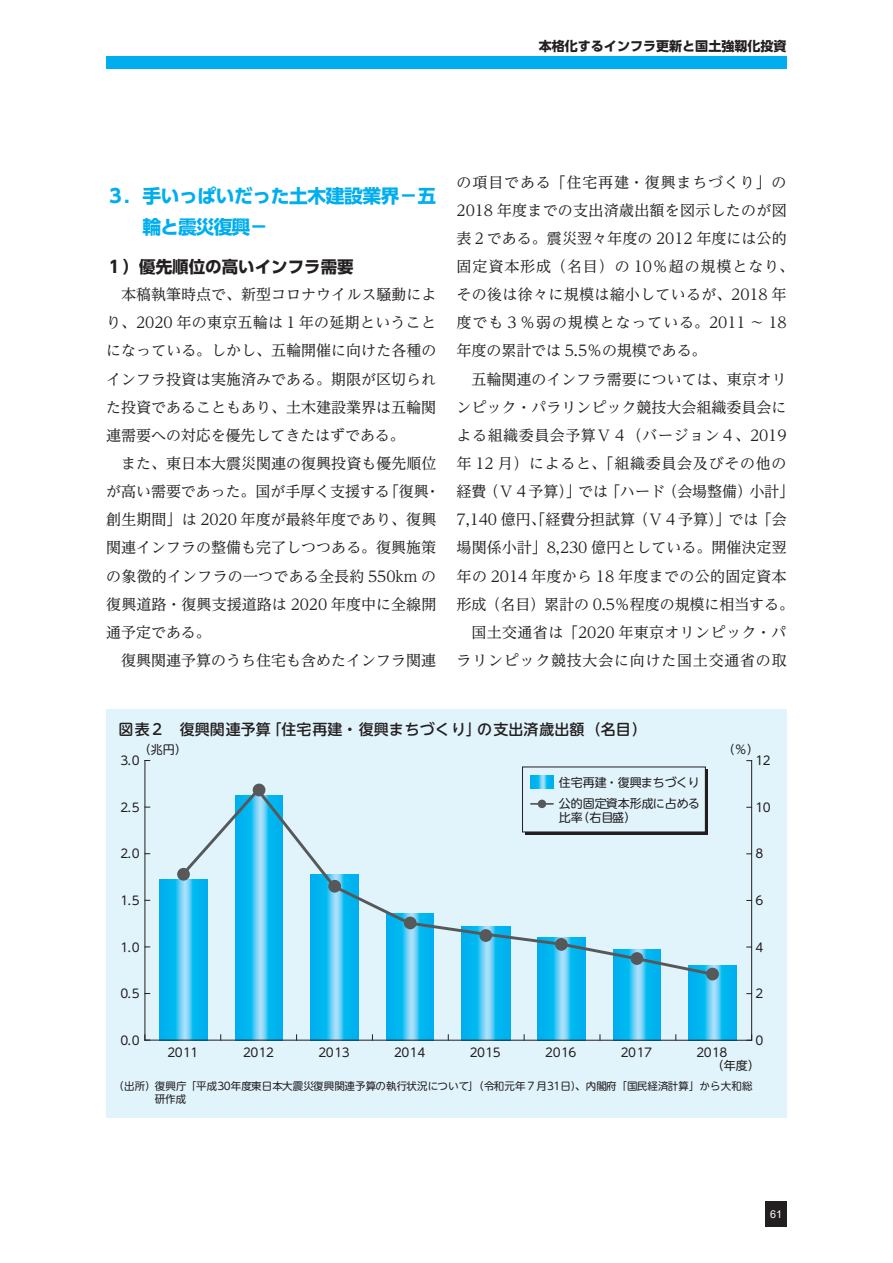
<style>
.page{position:relative;width:893px;height:1263px;background:#fff}
.page>*{position:absolute;margin:0;border:0;box-sizing:border-box;transform-origin:0 0}
.t1{font:700 18.75px/30.8px "UD Shin Go Pr 6";letter-spacing:-.02em;color:#00aeef}
.t2{font:700 16.5px "UD Shin Go Pr 6";color:#231f20}
.t3{font:15px/28.2px "UD Reimin Pr 6";color:#231f20;text-align:justify}
.t4{font:15px/28.2px "UD Reimin Pr 6";letter-spacing:.02em;color:#231f20}
.t5{font:500 15px "UD Shin M Go Pr 6";color:#231f20}
.t6{font:700 13.05px "UD Shin Go Pr 6";color:#231f20}
.t7{font:12px/20.5px "UD Shin M Go Pr 6";color:#231f20}
.t8{font:10.8px "Arial";color:#fff}
.t9{font:10.5px/12.8px "UD Shin M Go Pr 6";letter-spacing:.015em;color:#231f20}
</style>
<div class="page">
<div style="left:106px;top:56px;width:681px;height:13px;background:#00aeef"></div>
<div style="left:765px;top:1201px;width:22px;height:26px;background:#231f20"></div>
<div style="left:106px;top:710px;width:681px;height:408px;background:#e1f4fc"></div>
<svg style="left:160px;top:880px;width:47px;height:160px;background:#1abaf0"></svg>
<svg style="left:235px;top:977px;width:48px;height:63px;background:#25bdf0"></svg>
<svg style="left:311px;top:977px;width:47px;height:63px;background:#26bdf0"></svg>
<svg style="left:387px;top:977px;width:47px;height:63px;background:#26bdf0"></svg>
<svg style="left:461px;top:977px;width:49px;height:63px;background:#26bdf0"></svg>
<svg style="left:538px;top:977px;width:47px;height:63px;background:#26bdf0"></svg>
<svg style="left:613px;top:977px;width:48px;height:63px;background:#25bdf0"></svg>
<svg style="left:689px;top:965px;width:47px;height:75px;background:#23bcf0"></svg>
<svg style="left:179px;top:785px;width:536px;height:192px"></svg>
<div style="left:177px;top:868px;width:13px;height:13px;background:#57585a;border-radius:50%"></div>
<div style="left:253px;top:783px;width:12px;height:13px;background:#57585a;border-radius:50%"></div>
<div style="left:328px;top:880px;width:13px;height:13px;background:#57585a;border-radius:50%"></div>
<div style="left:404px;top:916px;width:13px;height:13px;background:#57585a;border-radius:50%"></div>
<div style="left:479px;top:929px;width:13px;height:13px;background:#57585a;border-radius:50%"></div>
<div style="left:555px;top:938px;width:13px;height:13px;background:#57585a;border-radius:50%"></div>
<div style="left:631px;top:952px;width:12px;height:13px;background:#57585a;border-radius:50%"></div>
<div style="left:706px;top:968px;width:13px;height:12px;background:#57585a;border-radius:50%"></div>
<svg style="left:531px;top:775px;width:22px;height:13px"></svg>
<hr style="left:531px;top:803px;width:22px;height:2px;background:#57585a">
<div style="left:538px;top:800px;width:8px;height:8px;background:#57585a;border-radius:50%"></div>
<hr style="left:145px;top:1040px;width:606px;height:1px;background:#231f20">
<hr style="left:145px;top:760px;width:1px;height:280px;background:#231f20">
<hr style="left:751px;top:761px;width:1px;height:279px;background:#231f20">
<svg style="left:145px;top:1035px;width:5px;height:6px"></svg>
<p class="t6" style="left:539px;top:35px;width:249px">本格化するインフラ更新と国土強靱化投資</p>
<p class="t1" style="left:142px;top:180px;width:295px;text-indent:-36px">３．手いっぱいだった土木建設業界－五輪と震災復興－</p>
<p class="t2" style="left:106px;top:254px;width:249px">１）優先順位の高いインフラ需要</p>
<p class="t3" style="left:106px;top:280px;width:332px;text-indent:15px">本稿執筆時点で、新型コロナウイルス騒動により、2020 年の東京五輪は１年の延期ということになっている。しかし、五輪開催に向けた各種のインフラ投資は実施済みである。期限が区切られた投資であることもあり、土木建設業界は五輪関連需要への対応を優先してきたはずである。</p>
<p class="t3" style="left:106px;top:449px;width:335px;text-align:left;text-indent:15px">また、東日本大震災関連の復興投資も優先順位が高い需要であった。国が手厚く支援する「復興・創生期間」は 2020 年度が最終年度であり、復興関連インフラの整備も完了しつつある。復興施策の象徴的インフラの一つである全長約 550km の復興道路・復興支援道路は 2020 年度中に全線開通予定である。</p>
<p class="t3" style="left:121px;top:646px;width:317px">復興関連予算のうち住宅も含めたインフラ関連</p>
<p class="t4" style="left:457px;top:167px;width:339px">の項目である「住宅再建・復興まちづくり」の<br>2018 年度までの支出済歳出額を図示したのが図表２である。震災翌々年度の 2012 年度には公的固定資本形成（名目）の 10％超の規模となり、その後は徐々に規模は縮小しているが、2018 年度でも３％弱の規模となっている。2011 ～ 18年度の累計では 5.5％の規模である。</p>
<p class="t3" style="left:457px;top:364px;width:339px;text-align:center">五輪関連のインフラ需要については、東京オリ<br>ンピック・パラリンピック競技大会組織委員会による組織委員会予算Ｖ４（バージョン４、2019年 12 月）によると、「組織委員会及びその他の経費（Ｖ４予算）」では「ハード（会場整備）小計」<br>7,140 億円、「経費分担試算（Ｖ４予算）」では「会場関係小計」8,230 億円としている。開催決定翌年の 2014 年度から 18 年度までの公的固定資本形成（名目）累計の 0.5％程度の規模に相当する。国土交通省は「2020 年東京オリンピック・パ<br>ラリンピック競技大会に向けた国土交通省の取</p>
<p class="t5" style="left:119px;top:717px;width:530px">図表２　復興関連予算「住宅再建・復興まちづくり」の支出済歳出額（名目）</p>
<p class="t7" style="left:121px;top:749px;width:21px">3.0</p>
<p class="t7" style="left:121px;top:796px;width:21px">2.5</p>
<p class="t7" style="left:139px;top:739px;width:49px">（兆円）</p>
<p class="t7" style="left:723px;top:739px;width:37px">（％）</p>
<p class="t7" style="left:755px;top:749px;width:17px">12</p>
<p class="t7" style="left:559px;top:772px;width:142px">住宅再建・復興まちづくり公的固定資本形成に占める</p>
<p class="t7" style="left:559px;top:806px;width:79px">比率（右目盛）</p>
<p class="t7" style="left:755px;top:796px;width:17px">10</p>
<p class="t7" style="left:121px;top:843px;width:21px">2.0</p>
<p class="t7" style="left:755px;top:843px;width:9px">8</p>
<p class="t7" style="left:121px;top:889px;width:21px">1.5</p>
<p class="t7" style="left:755px;top:889px;width:9px">6</p>
<p class="t7" style="left:121px;top:936px;width:21px">1.0</p>
<p class="t7" style="left:121px;top:983px;width:21px">0.5</p>
<p class="t7" style="left:755px;top:936px;width:9px">4</p>
<p class="t7" style="left:755px;top:983px;width:9px">2</p>
<p class="t7" style="left:121px;top:1029px;width:21px">0.0</p>
<p class="t7" style="left:167px;top:1041px;width:33px">2011</p>
<p class="t7" style="left:243px;top:1041px;width:33px">2012</p>
<p class="t7" style="left:319px;top:1041px;width:33px">2013</p>
<p class="t7" style="left:394px;top:1041px;width:33px">2014</p>
<p class="t7" style="left:470px;top:1041px;width:33px">2015</p>
<p class="t7" style="left:545px;top:1041px;width:33px">2016</p>
<p class="t7" style="left:621px;top:1041px;width:33px">2017</p>
<p class="t7" style="left:696px;top:1041px;width:33px">2018</p>
<p class="t7" style="left:755px;top:1029px;width:9px">0</p>
<p class="t7" style="left:712px;top:1055px;width:49px">（年度）</p>
<p class="t9" style="left:155px;top:1079px;width:599px;text-indent:-41px">（出所）復興庁「平成30年度東日本大震災復興関連予算の執行状況について」（令和元年７月31日）、内閣府「国民経済計算」から大和総研作成</p>
<p class="t8" style="left:770px;top:1207px;width:14px">61</p>
</div>
